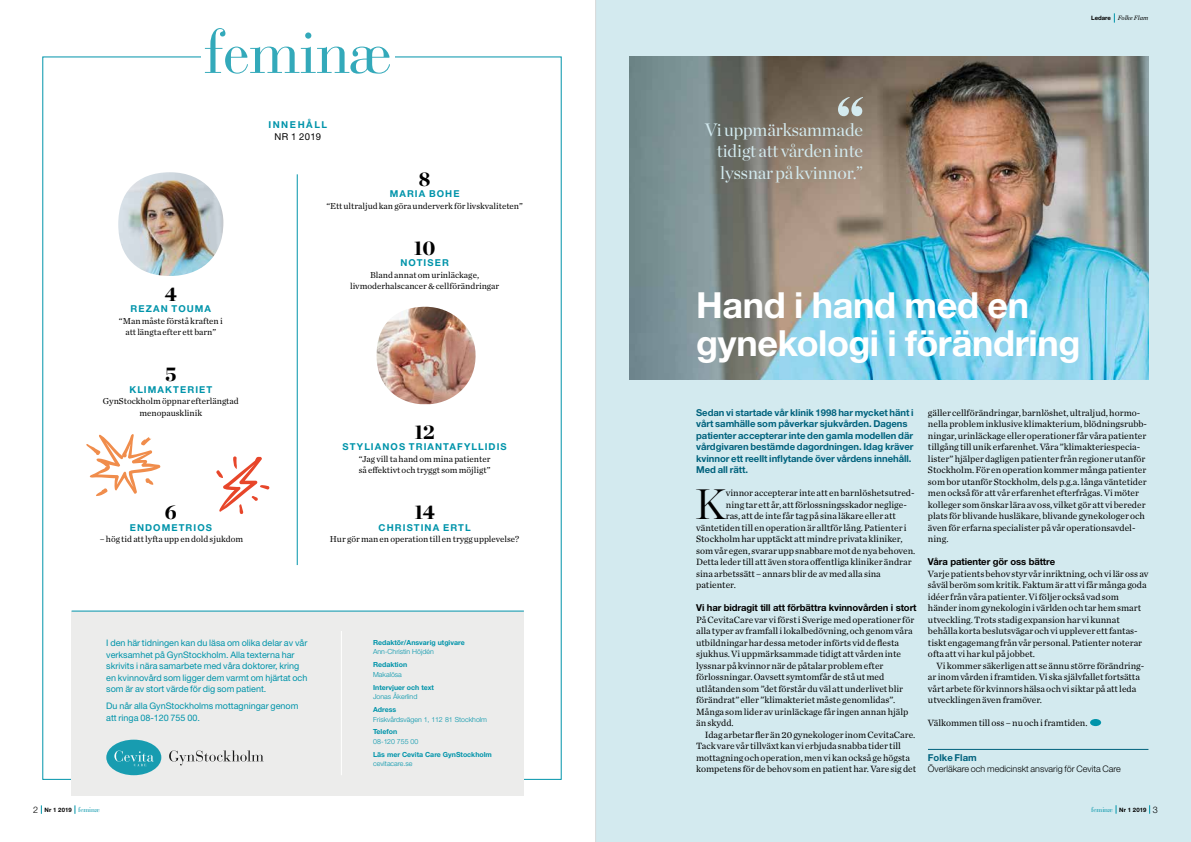
<style>
.page{position:relative;width:1191px;height:842px;background:#fff}
.page>*{position:absolute;margin:0;border:0;box-sizing:border-box;transform-origin:0 0}
.t1{font:61px "Bauer Bodoni Std";letter-spacing:-.01em;color:#0094a9}
.t2{font:300 42.5px "Chronicle Display";color:#000}
.t3{font:700 36px/38px "Helvetica Neue LT Std";letter-spacing:-.01em;color:#fff}
.t4{font:900 20px "Chronicle Display";color:#000}
.t5{font:18px/21.6px "Chronicle Display";letter-spacing:-.005em;color:#d3eaef;text-align:justify}
.t6{font:9.5px/11.5px "Chronicle Text G1";color:#000}
.t7{font:700 9.5px/11.5px "Helvetica Neue LT Std";letter-spacing:-.005em;color:#00627d}
.t8{font:700 9.5px "Helvetica Neue LT Std";letter-spacing:.115em;color:#0094aa}
.t9{font:700 9.5px "Helvetica Neue LT Std";letter-spacing:-.01em;color:#000}
.t10{font:700 9.5px "Helvetica Neue LT Std";letter-spacing:.165em;color:#0094aa}
.t11{font:9.5px "Helvetica Neue LT Std";letter-spacing:.035em;color:#000}
.t12{font:9px/11.5px "Chronicle Text G1";color:#000;text-align:center}
.t13{font:9px/11.5px "Helvetica Neue LT Std";color:#0094aa}
.t14{font:300 9px "Helvetica Neue LT Std";color:#000}
.t15{font:300 7px "Helvetica Neue LT Std";color:#0094aa}
.t16{font:700 7px "Helvetica Neue LT Std";color:#0094aa}
.t17{font:italic 6.5px "Chronicle Text G1";color:#000}
.t18{font:700 6px "Helvetica Neue LT Std";letter-spacing:.025em;color:#000}
.s1{font-family:"Helvetica Neue LT Std";font-weight:700;font-style:normal;font-size:6px}
.s2{font-weight:300;font-size:9px}
.s3{font-family:"Bauer Bodoni Std";font-weight:400;font-size:7px;color:#0094a9}
</style>
<div class="page">
<div style="left:595px;top:0;width:596px;height:842px;background:#d3eaef"></div>
<img style="left:629px;top:57px;width:519px;height:323px">
<hr style="left:928px;top:749px;width:220px;height:1px;background:#00627d">
<div style="left:1090px;top:719px;width:11px;height:7px;background:#0094aa;border-radius:50%"></div>
<svg style="left:838px;top:97px;width:25px;height:19px"></svg>
<div style="left:72px;top:611px;width:452px;height:184px;background:#ececeb"></div>
<hr style="left:297px;top:174px;width:1px;height:391px;background:#0094aa">
<hr style="left:72px;top:611px;width:452px;height:1px;background:#0094aa">
<div style="left:106px;top:740px;width:55px;height:35px;background:#189cb0;border-radius:50%"></div>
<svg style="left:114px;top:750px;width:40px;height:16px"></svg>
<svg style="left:169px;top:750px;width:95px;height:15px"></svg>
<hr style="left:341px;top:631px;width:1px;height:144px;background:#fff">
<svg style="left:216px;top:456px;width:54px;height:58px"></svg>
<svg style="left:86px;top:434px;width:75px;height:62px"></svg>
<img style="left:376px;top:307px;width:100px;height:97px">
<img style="left:118px;top:172px;width:105px;height:104px;border-radius:51px">
<hr style="left:595px;top:0;width:1px;height:842px;background:#dadada">
<h1 class="t1" style="left:203px;top:16px;width:190px">feminæ</h1>
<h3 class="t4" style="left:165px;top:277px;width:14px">4</h3>
<p class="t8" style="left:130px;top:303px;width:82px">REZAN TOUMA</p>
<p class="t12" style="left:119px;top:314px;width:105px">“Man måste förstå kraften i att längta efter ett barn”</p>
<h3 class="t4" style="left:165px;top:357px;width:13px">5</h3>
<p class="t8" style="left:129px;top:383px;width:84px">KLIMAKTERIET</p>
<p class="t12" style="left:103px;top:395px;width:137px">GynStockholm öppnar efterlängtad menopausklinik</p>
<h3 class="t4" style="left:165px;top:495px;width:13px">6</h3>
<p class="t8" style="left:130px;top:521px;width:84px">ENDOMETRIOS</p>
<p class="t12" style="left:100px;top:533px;width:145px">– hög tid att lyfta upp en dold sjukdom</p>
<p class="t10" style="left:268px;top:119px;width:60px">INNEHÅLL</p>
<p class="t11" style="left:274px;top:130px;width:48px">NR 1 2019</p>
<h3 class="t4" style="left:419px;top:162px;width:13px">8</h3>
<p class="t8" style="left:390px;top:188px;width:71px">MARIA BOHE</p>
<p class="t12" style="left:326px;top:199px;width:198px">“Ett ultraljud kan göra underverk för livskvaliteten”</p>
<h3 class="t4" style="left:414px;top:231px;width:23px">10</h3>
<p class="t8" style="left:400px;top:257px;width:50px">NOTISER</p>
<p class="t12" style="left:350px;top:268px;width:151px">Bland annat om urinläckage, livmoderhalscancer &amp; cellförändringar</p>
<h3 class="t4" style="left:414px;top:415px;width:22px">12</h3>
<p class="t8" style="left:342px;top:441px;width:166px">STYLIANOS TRIANTAFYLLIDIS</p>
<p class="t12" style="left:359px;top:452px;width:133px;text-align:left">“Jag vill ta hand om mina patienter så effektivt och tryggt som möjligt”</p>
<h3 class="t4" style="left:414px;top:495px;width:22px">14</h3>
<p class="t8" style="left:378px;top:521px;width:94px">CHRISTINA ERTL</p>
<p class="t12" style="left:330px;top:533px;width:191px">Hur gör man en operation till en trygg upplevelse?</p>
<p class="t13" style="left:106px;top:637px;width:203px">I den här tidningen kan du läsa om olika delar av vår verksamhet på GynStockholm. Alla texterna har skrivits i nära samarbete med våra doktorer, kring en kvinnovård som ligger dem varmt om hjärtat och som är av stort värde för dig som patient.</p>
<p class="t13" style="left:106px;top:700px;width:193px">Du når alla GynStockholms mottagningar genom att ringa 08-120 755 00.</p>
<p class="t16" style="left:373px;top:638px;width:93px">Redaktör/Ansvarig utgivare</p>
<p class="t15" style="left:373px;top:647px;width:62px">Ann-Christin Höjdén</p>
<p class="t16" style="left:373px;top:660px;width:36px">Redaktion</p>
<p class="t15" style="left:373px;top:670px;width:30px">Makalösa</p>
<p class="t16" style="left:373px;top:683px;width:62px">Intervjuer och text</p>
<p class="t15" style="left:373px;top:692px;width:46px">Jonas Åkerlind</p>
<p class="t16" style="left:373px;top:705px;width:25px">Adress</p>
<p class="t15" style="left:373px;top:715px;width:115px">Friskvårdsvägen 1, 112 81 Stockholm</p>
<p class="t16" style="left:373px;top:728px;width:26px">Telefon</p>
<p class="t15" style="left:373px;top:737px;width:47px">08-120 755 00</p>
<p class="t16" style="left:373px;top:750px;width:120px">Läs mer Cevita Care GynStockholm</p>
<p class="t15" style="left:373px;top:759px;width:41px">cevitacare.se</p>
<h3 class="t5" style="left:717px;top:117px;width:148px;text-indent:-12px">Vi uppmärksammade tidigt att vården inte lyssnar på kvinnor.”</h3>
<p class="t17" style="left:1091px;top:13px;width:59px"><span class="s1">Ledare</span> Folke Flam</p>
<h3 class="t3" style="left:696px;top:285px;width:386px">Hand i hand med en gynekologi i förändring</h3>
<p class="t7" style="left:696px;top:406px;width:219px">Sedan vi startade vår klinik 1998 har mycket hänt i vårt samhälle som påverkar sjukvården. Dagens patienter accepterar inte den gamla modellen där vårdgivaren bestämde dagordningen. Idag kräver kvinnor ett reellt inflytande över vårdens innehåll.<br>Med all rätt.</p>
<h2 class="t2" style="left:695px;top:472px;width:32px">K</h2>
<p class="t6" style="left:726px;top:487px;width:190px">vinnor accepterar inte att en barnlöshetsutred-</p>
<p class="t6" style="left:726px;top:498px;width:183px">ning tar ett år, att förlossningsskador neglige-</p>
<p class="t6" style="left:726px;top:510px;width:172px">ras, att de inte får tag på sina läkare eller att</p>
<p class="t6" style="left:696px;top:521px;width:212px">väntetiden till en operation är alltför lång. Patienter i</p>
<p class="t6" style="left:696px;top:533px;width:208px">Stockholm har upptäckt att mindre privata kliniker,</p>
<p class="t6" style="left:696px;top:544px;width:221px">som vår egen, svarar upp snabbare mot de nya behoven.</p>
<p class="t6" style="left:696px;top:556px;width:217px">Detta leder till att även stora offentliga kliniker ändrar</p>
<p class="t6" style="left:696px;top:567px;width:186px">sina arbetssätt – annars blir de av med alla sina</p>
<p class="t6" style="left:696px;top:579px;width:41px">patienter.</p>
<p class="t9" style="left:696px;top:602px;width:222px">Vi har bidragit till att förbättra kvinnovården i stort</p>
<p class="t6" style="left:696px;top:613px;width:220px">På CevitaCare var vi först i Sverige med operationer för alla typer av framfall i lokalbedövning, och genom våra utbildningar har dessa metoder införts vid de flesta sjukhus. Vi uppmärksammade tidigt att vården inte lyssnar på kvinnor när de påtalar problem efter förlossningar. Oavsett symtomfår de stå ut med utlåtanden som ”det förstår du väl att underlivet blir förändrat” eller ”klimakteriet måste genomlidas”.<br>Många som lider av urinläckage får ingen annan hjälp än skydd.</p>
<p class="t6" style="left:696px;top:728px;width:221px;text-indent:9px">Idag arbetar fler än 20 gynekologer inom CevitaCare.<br>Tack vare vår tillväxt kan vi erbjuda snabba tider till mottagning och operation, men vi kan också ge högsta kompetens för de behov som en patient har. Vare sig det</p>
<p class="t6" style="left:928px;top:406px;width:221px">gäller cellförändringar, barnlöshet, ultraljud, hormo&shy;nella problem inklusive klimakterium, blödningsrubb&shy;ningar, urinläckage eller operationer får våra patienter tillgång till unik erfarenhet. Våra ”klimakteriespecia&shy;lister” hjälper dagligen patienter från regioner utanför Stockholm. För en operation kommer många patienter som bor utanför Stockholm, dels p.g.a. långa väntetider men också för att vår erfarenhet efterfrågas. Vi möter kolleger som önskar lära av oss, vilket gör att vi bereder plats för blivande husläkare, blivande gynekologer och även för erfarna specialister på vår operationsavdel&shy;ning.</p>
<p class="t9" style="left:928px;top:556px;width:129px">Våra patienter gör oss bättre</p>
<p class="t6" style="left:928px;top:567px;width:222px">Varje patients behov styr vår inriktning, och vi lär oss av såväl beröm som kritik. Faktum är att vi får många goda idéer från våra patienter. Vi följer också vad som händer inom gynekologin i världen och tar hem smart utveckling. Trots stadig expansion har vi kunnat behålla korta beslutsvägar och vi upplever ett fantas&shy;tiskt engagemang från vår personal. Patienter noterar ofta att vi har kul på jobbet.</p>
<p class="t6" style="left:928px;top:659px;width:218px;text-indent:9px">Vi kommer säkerligen att se ännu större förändring&shy;ar inom vården i framtiden. Vi ska självfallet fortsätta vårt arbete för kvinnors hälsa och vi siktar på att leda utvecklingen även framöver.</p>
<p class="t6" style="left:928px;top:717px;width:161px">Välkommen till oss – nu och i framtiden.</p>
<p class="t7" style="left:928px;top:751px;width:50px">Folke Flam</p>
<p class="t14" style="left:928px;top:763px;width:194px">Överläkare och medicinskt ansvarig för Cevita Care</p>
<p class="t18" style="left:33px;top:806px;width:68px"><span class="s2">2</span> Nr 1 2019 <span class="s3">feminæ</span></p>
<p class="t18" style="left:1091px;top:806px;width:68px"><span class="s3">feminæ</span> Nr 1 2019 <span class="s2">3</span></p>
</div>
